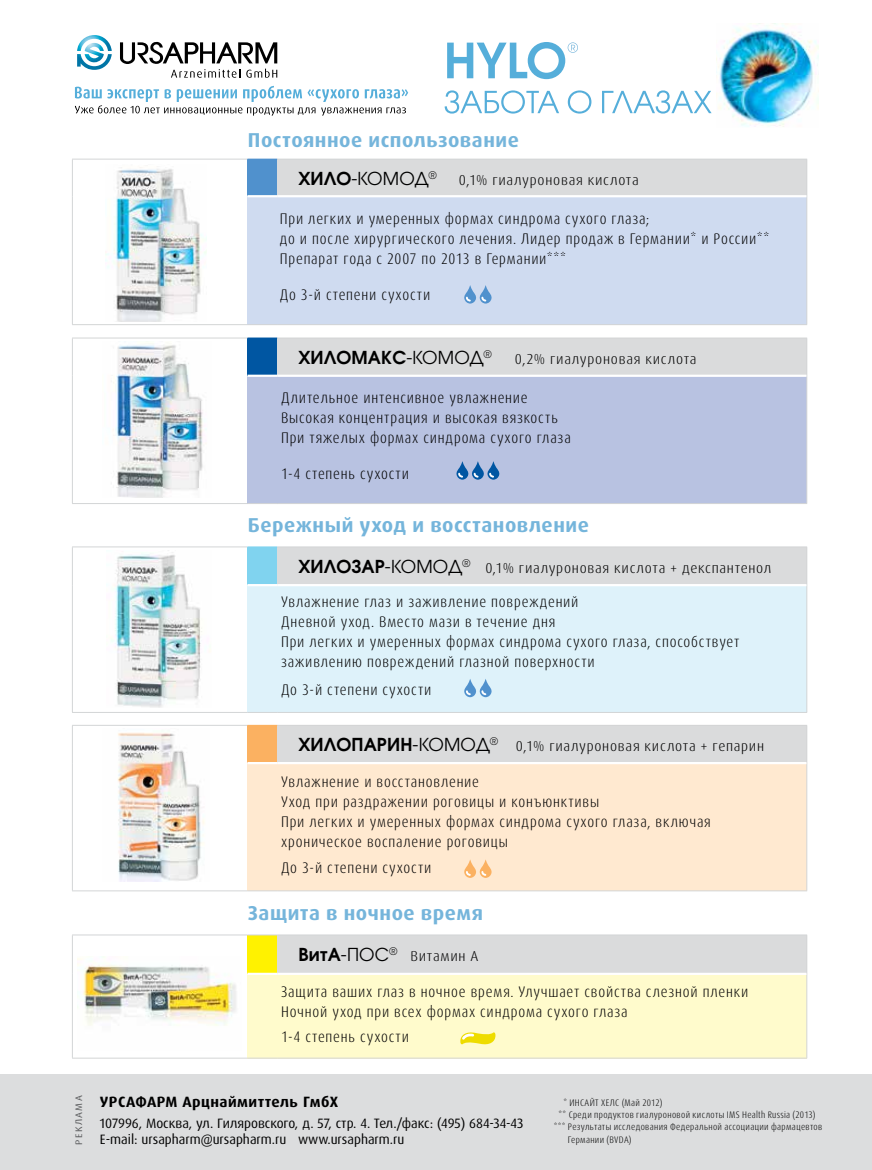
<style>
.page{position:relative;width:872px;height:1170px;background:#fff}
.page>*{position:absolute;margin:0;border:0;box-sizing:border-box;transform-origin:0 0}
.t1{font:700 20.1px "Dax Pro";letter-spacing:.025em;color:#75b5db}
.t2{font:700 17.7px "Avant Garde Gothic C";letter-spacing:.01em;color:#000}
.t3{font:17.7px "Avant Garde Gothic C";letter-spacing:.01em;color:#000}
.t4{font:300 condensed 15.3px/20px "Dax Pro";letter-spacing:.055em;color:#000}
.t5{font:700 15px "Dax Pro";letter-spacing:.03em;color:#000}
.t6{font:300 condensed 14.4px "Dax Pro";letter-spacing:.045em;color:#000;scale:1.1 1}
.t7{font:13.5px "Dax Pro";color:#000}
.t8{font:300 condensed 9.45px "Dax Pro";letter-spacing:.035em;color:#000}
.t9{font:9.45px "Dax Pro";letter-spacing:.14em;color:#58595b;scale:1.05 1}
.s1{font-weight:700}
.s2{font-weight:400}
.s3{font-family:"Avant Garde Gothic C";font-weight:700;font-stretch:normal;font-size:17.7px}
.s4{font-family:"Avant Garde Gothic C";font-weight:400;font-stretch:normal;font-size:17.7px}
</style>
<div class="page">
<div style="left:0;top:1074px;width:872px;height:95px;background:#dcddde"></div>
<svg style="left:75px;top:86px;width:333px;height:30px"></svg>
<img style="left:77px;top:35px;width:35px;height:35px">
<svg style="left:120px;top:42px;width:157px;height:36px"></svg>
<img style="left:718px;top:24px;width:100px;height:103px">
<svg style="left:444px;top:90px;width:267px;height:24px"></svg>
<svg style="left:447px;top:42px;width:131px;height:37px"></svg>
<div style="left:247px;top:159px;width:30px;height:37px;background:#5091cd"></div>
<div style="left:277px;top:159px;width:530px;height:37px;background:#dadbdc"></div>
<div style="left:247px;top:196px;width:560px;height:128px;background:#cfdbf0"></div>
<hr style="left:72px;top:159px;width:175px;height:1px;background:#d3d5d6">
<hr style="left:72px;top:159px;width:1px;height:37px;background:#d3d5d6">
<hr style="left:72px;top:196px;width:1px;height:128px;background:#d3d5d6">
<hr style="left:72px;top:324px;width:175px;height:1px;background:#d3d5d6">
<hr style="left:277px;top:159px;width:530px;height:1px;background:#d3d5d6">
<hr style="left:806px;top:159px;width:1px;height:37px;background:#d3d5d6">
<hr style="left:806px;top:196px;width:1px;height:128px;background:#d3d5d6">
<hr style="left:247px;top:324px;width:30px;height:1px;background:#d3d5d6">
<hr style="left:277px;top:324px;width:530px;height:1px;background:#d3d5d6">
<hr style="left:247px;top:195px;width:30px;height:2px;background:#fff">
<hr style="left:277px;top:195px;width:529px;height:2px;background:#fff">
<div style="left:247px;top:338px;width:30px;height:38px;background:#0056a2"></div>
<div style="left:277px;top:338px;width:530px;height:38px;background:#dadbdc"></div>
<div style="left:247px;top:376px;width:560px;height:127px;background:#b8c2e1"></div>
<hr style="left:72px;top:338px;width:175px;height:1px;background:#d3d5d6">
<hr style="left:72px;top:338px;width:1px;height:38px;background:#d3d5d6">
<hr style="left:72px;top:376px;width:1px;height:127px;background:#d3d5d6">
<hr style="left:72px;top:503px;width:175px;height:1px;background:#d3d5d6">
<hr style="left:277px;top:338px;width:530px;height:1px;background:#d3d5d6">
<hr style="left:806px;top:338px;width:1px;height:38px;background:#d3d5d6">
<hr style="left:806px;top:376px;width:1px;height:127px;background:#d3d5d6">
<hr style="left:247px;top:503px;width:30px;height:1px;background:#d3d5d6">
<hr style="left:277px;top:503px;width:530px;height:1px;background:#d3d5d6">
<hr style="left:247px;top:374px;width:30px;height:3px;background:#fff">
<hr style="left:277px;top:374px;width:529px;height:3px;background:#fff">
<div style="left:247px;top:547px;width:30px;height:38px;background:#80d3ef"></div>
<div style="left:277px;top:547px;width:530px;height:38px;background:#dadbdc"></div>
<div style="left:247px;top:585px;width:560px;height:127px;background:#def2fa"></div>
<hr style="left:72px;top:546px;width:175px;height:1px;background:#d3d5d6">
<hr style="left:72px;top:547px;width:1px;height:38px;background:#d3d5d6">
<hr style="left:72px;top:585px;width:1px;height:127px;background:#d3d5d6">
<hr style="left:72px;top:712px;width:175px;height:1px;background:#d3d5d6">
<hr style="left:277px;top:546px;width:530px;height:1px;background:#d3d5d6">
<hr style="left:806px;top:547px;width:1px;height:38px;background:#d3d5d6">
<hr style="left:806px;top:585px;width:1px;height:127px;background:#d3d5d6">
<hr style="left:247px;top:712px;width:30px;height:1px;background:#d3d5d6">
<hr style="left:277px;top:712px;width:530px;height:1px;background:#d3d5d6">
<hr style="left:247px;top:546px;width:30px;height:1px;background:#80d3ef">
<hr style="left:247px;top:584px;width:30px;height:2px;background:#fff">
<hr style="left:277px;top:584px;width:529px;height:2px;background:#fff">
<div style="left:247px;top:725px;width:30px;height:38px;background:#fbb161"></div>
<div style="left:277px;top:725px;width:530px;height:38px;background:#dadbdc"></div>
<div style="left:247px;top:763px;width:560px;height:127px;background:#ffe9d0"></div>
<hr style="left:72px;top:725px;width:175px;height:1px;background:#d3d5d6">
<hr style="left:72px;top:725px;width:1px;height:38px;background:#d3d5d6">
<hr style="left:72px;top:763px;width:1px;height:127px;background:#d3d5d6">
<hr style="left:72px;top:890px;width:175px;height:1px;background:#d3d5d6">
<hr style="left:277px;top:725px;width:530px;height:1px;background:#d3d5d6">
<hr style="left:806px;top:725px;width:1px;height:38px;background:#d3d5d6">
<hr style="left:806px;top:763px;width:1px;height:127px;background:#d3d5d6">
<hr style="left:247px;top:890px;width:30px;height:1px;background:#d3d5d6">
<hr style="left:277px;top:890px;width:530px;height:1px;background:#d3d5d6">
<hr style="left:247px;top:762px;width:30px;height:2px;background:#fff">
<hr style="left:277px;top:762px;width:529px;height:2px;background:#fff">
<div style="left:247px;top:934px;width:30px;height:39px;background:#fff200"></div>
<div style="left:277px;top:934px;width:530px;height:39px;background:#dadbdc"></div>
<div style="left:247px;top:973px;width:560px;height:85px;background:#fffbcc"></div>
<hr style="left:72px;top:934px;width:175px;height:1px;background:#d3d5d6">
<hr style="left:72px;top:935px;width:1px;height:38px;background:#d3d5d6">
<hr style="left:72px;top:973px;width:1px;height:84px;background:#d3d5d6">
<hr style="left:72px;top:1057px;width:175px;height:1px;background:#d3d5d6">
<hr style="left:247px;top:934px;width:30px;height:1px;background:#d3d5d6">
<hr style="left:277px;top:934px;width:530px;height:1px;background:#d3d5d6">
<hr style="left:806px;top:935px;width:1px;height:38px;background:#d3d5d6">
<hr style="left:806px;top:973px;width:1px;height:84px;background:#d3d5d6">
<hr style="left:247px;top:1057px;width:30px;height:1px;background:#d3d5d6">
<hr style="left:277px;top:1057px;width:530px;height:1px;background:#d3d5d6">
<hr style="left:247px;top:972px;width:30px;height:2px;background:#fff">
<hr style="left:277px;top:972px;width:529px;height:2px;background:#fff">
<img style="left:105px;top:167px;width:102px;height:155px">
<img style="left:111px;top:345px;width:92px;height:152px">
<img style="left:111px;top:550px;width:91px;height:157px">
<img style="left:117px;top:732px;width:88px;height:149px">
<img style="left:78px;top:958px;width:158px;height:68px">
<svg style="left:464px;top:285px;width:28px;height:18px"></svg>
<svg style="left:456px;top:461px;width:44px;height:18px"></svg>
<svg style="left:464px;top:679px;width:28px;height:18px"></svg>
<svg style="left:464px;top:859px;width:28px;height:18px"></svg>
<svg style="left:460px;top:1032px;width:35px;height:13px"></svg>
<h1 class="t1" style="left:248px;top:127px;width:272px">Постоянное использование</h1>
<p class="t3" style="left:298px;top:168px;width:140px"><span class="s1">ХИЛО</span>-КОМОД<sup>®</sup></p>
<p class="t6" style="left:459px;top:170px;width:165px">0,1% гиалуроновая кислота</p>
<p class="t4" style="left:280px;top:208px;width:491px;line-height:20.4px">При легких и умеренных формах синдрома сухого глаза;<br>до и после хирургического лечения. Лидер продаж в Германии* и России**<br>Препарат года с 2007 по 2013 в Германии***</p>
<p class="t4" style="left:280px;top:284px;width:152px">До 3-й степени сухости</p>
<p class="t2" style="left:298px;top:346px;width:195px">ХИЛОМАКС<span class="s2">-КОМОД</span><sup>®</sup></p>
<p class="t6" style="left:515px;top:349px;width:167px">0,2% гиалуроновая кислота</p>
<p class="t4" style="left:281px;top:388px;width:291px">Длительное интенсивное увлажнение<br>Высокая концентрация и высокая вязкость<br>При тяжелых формах синдрома сухого глаза</p>
<p class="t4" style="left:281px;top:463px;width:129px">1-4 степень сухости</p>
<h1 class="t1" style="left:248px;top:512px;width:342px">Бережный уход и восстановление</h1>
<p class="t6" style="left:298px;top:558px;width:431px"><span class="s3">ХИЛОЗАР</span><span class="s4">-КОМОД</span><sup>®</sup> 0,1% гиалуроновая кислота + декспантенол</p>
<p class="t4" style="left:281px;top:592px;width:460px">Увлажнение глаз и заживление повреждений<br>Дневной уход. Вместо мази в течение дня<br>При легких и умеренных формах синдрома сухого глаза, способствует заживлению повреждений глазной поверхности</p>
<p class="t4" style="left:281px;top:679px;width:152px">До 3-й степени сухости</p>
<p class="t6" style="left:298px;top:736px;width:425px"><span class="s3">ХИЛОПАРИН</span><span class="s4">-КОМОД</span><sup>®</sup> 0,1% гиалуроновая кислота + гепарин</p>
<p class="t4" style="left:281px;top:771px;width:431px">Увлажнение и восстановление<br>Уход при раздражении роговицы и конъюнктивы<br>При легких и умеренных формах синдрома сухого глаза, включая хроническое воспаление роговицы</p>
<p class="t4" style="left:281px;top:857px;width:152px">До 3-й степени сухости</p>
<h1 class="t1" style="left:248px;top:900px;width:237px">Защита в ночное время</h1>
<p class="t6" style="left:298px;top:946px;width:165px"><span class="s3">ВитА</span><span class="s4">-ПОС</span><sup>®</sup> Витамин А</p>
<p class="t4" style="left:281px;top:982px;width:469px">Защита ваших глаз в ночное время. Улучшает свойства слезной пленки<br>Ночной уход при всех формах синдрома сухого глаза</p>
<p class="t4" style="left:281px;top:1027px;width:129px">1-4 степень сухости</p>
<p class="t9" style="left:73px;top:1144px;width:49px;rotate:-90deg">РЕКЛАМА</p>
<p class="t5" style="left:100px;top:1092px;width:240px">УРСАФАРМ Арцнаймиттель ГмбХ</p>
<p class="t7" style="left:100px;top:1114px;width:425px">107996, Москва, ул. Гиляровского, д. 57, стр. 4. Тел./факс: (495) 684-34-43</p>
<p class="t7" style="left:100px;top:1130px;width:306px">E-mail: ursapharm@ursapharm.ru www.ursapharm.ru</p>
<p class="t8" style="left:563px;top:1096px;width:101px">* ИНСАЙТ ХЕЛС (Май 2012)</p>
<p class="t8" style="left:558px;top:1108px;width:258px">** Среди продуктов гиалуроновой кислоты IMS Health Russia (2013)</p>
<p class="t8" style="left:554px;top:1120px;width:270px">*** Результаты исследования Федеральной ассоциации фармацевтов</p>
<p class="t8" style="left:568px;top:1133px;width:65px">Германии (BVDA)</p>
</div>
